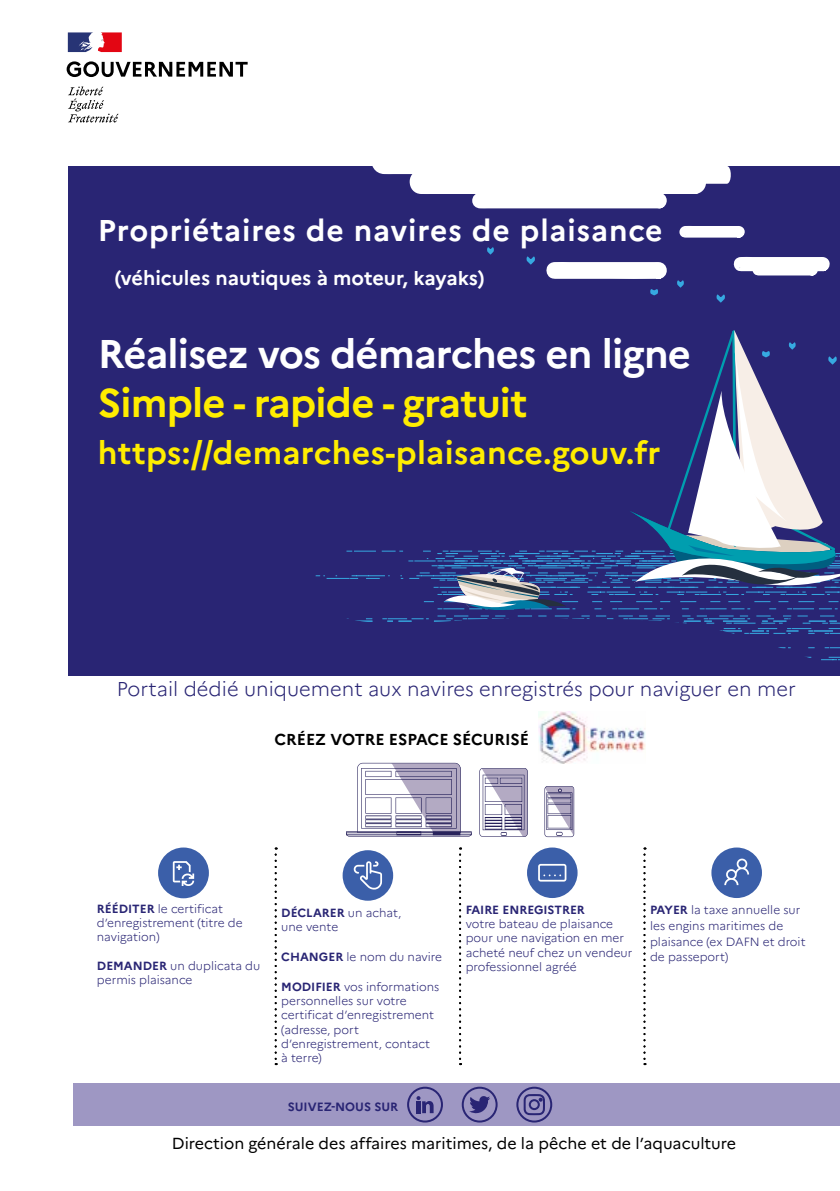
<style>
.page{position:relative;width:840px;height:1191px;background:#fff}
.page>*{position:absolute;margin:0;border:0;box-sizing:border-box;transform-origin:0 0}
.t1{font:700 40px "Marianne";letter-spacing:-.02em;color:#fff}
.t2{font:700 40px "Marianne";letter-spacing:-.02em;color:#ffed00}
.t3{font:700 32px "Marianne";letter-spacing:.01em;color:#ffed00}
.t4{font:700 30px "Marianne";letter-spacing:.03em;color:#fff}
.t5{font:300 20px "Marianne";color:#292574}
.t6{font:700 20px "Marianne";color:#fff}
.t7{font:16px "Marianne";color:#000}
.t8{font:700 15.8px "Marianne";color:#000}
.t9{font:700 12px "Marianne";color:#292574}
.t10{font:300 11.8px/14.2px "Marianne";color:#292574}
.t11{font:700 11.8px "Marianne";color:#292574}
.s1{font-weight:700}
</style>
<div class="page">
<svg style="left:67px;top:61px;width:180px;height:16px"></svg>
<svg style="left:68px;top:86px;width:50px;height:36px"></svg>
<svg style="left:68px;top:32px;width:54px;height:20px"></svg>
<div style="left:68px;top:167px;width:771px;height:509px;background:#292574"></div>
<svg style="left:369px;top:166px;width:362px;height:43px"></svg>
<svg style="left:733px;top:257px;width:96px;height:19px;background:#dedde9"></svg>
<div style="left:768px;top:265px;width:33px;height:5px;background:#fff;border-radius:2px"></div>
<div style="left:767px;top:264px;width:35px;height:7px;border:2px solid #fff;border-radius:2px"></div>
<svg style="left:546px;top:262px;width:120px;height:17px;background:#f6f6f9"></svg>
<svg style="left:650px;top:289px;width:7px;height:6px"></svg>
<svg style="left:716px;top:294px;width:8px;height:8px"></svg>
<svg style="left:677px;top:280px;width:6px;height:7px"></svg>
<svg style="left:526px;top:256px;width:8px;height:8px"></svg>
<svg style="left:487px;top:247px;width:6px;height:7px"></svg>
<svg style="left:778px;top:647px;width:61px;height:1px"></svg>
<svg style="left:807px;top:657px;width:32px;height:3px"></svg>
<svg style="left:346px;top:763px;width:125px;height:73px"></svg>
<svg style="left:479px;top:768px;width:48px;height:69px"></svg>
<svg style="left:544px;top:786px;width:30px;height:51px"></svg>
<img style="left:538px;top:711px;width:107px;height:52px">
<div style="left:158px;top:847px;width:51px;height:51px;background:#3b5fa9;border-radius:50%"></div>
<svg style="left:173px;top:861px;width:21px;height:25px"></svg>
<div style="left:342px;top:850px;width:51px;height:50px;background:#3b5fa9;border-radius:50%"></div>
<svg style="left:353px;top:861px;width:29px;height:28px"></svg>
<div style="left:526px;top:847px;width:51px;height:51px;background:#3b5fa9;border-radius:50%"></div>
<svg style="left:538px;top:864px;width:28px;height:17px"></svg>
<div style="left:711px;top:847px;width:50px;height:51px;background:#3b5fa9;border-radius:50%"></div>
<svg style="left:724px;top:858px;width:24px;height:27px"></svg>
<svg style="left:274px;top:847px;width:2px;height:218px"></svg>
<svg style="left:459px;top:847px;width:2px;height:218px"></svg>
<svg style="left:643px;top:847px;width:2px;height:218px"></svg>
<svg style="left:679px;top:226px;width:66px;height:12px"></svg>
<svg style="left:315px;top:330px;width:525px;height:304px"></svg>
<div style="left:74px;top:1083px;width:765px;height:43px;background:#9e97c3"></div>
<div style="left:407px;top:1086px;width:35px;height:36px;border:2px solid #292574;border-radius:50%"></div>
<svg style="left:416px;top:1096px;width:17px;height:17px"></svg>
<svg style="left:469px;top:1096px;width:21px;height:17px"></svg>
<div style="left:461px;top:1086px;width:36px;height:36px;border:2px solid #292574;border-radius:50%"></div>
<svg style="left:523px;top:1094px;width:21px;height:21px"></svg>
<div style="left:516px;top:1086px;width:36px;height:36px;border:2px solid #292574;border-radius:50%"></div>
<h3 class="t4" style="left:98px;top:212px;width:566px">Propriétaires de navires de plaisance</h3>
<h3 class="t6" style="left:114px;top:266px;width:371px">(véhicules nautiques à moteur, kayaks)</h3>
<h1 class="t1" style="left:98px;top:329px;width:594px">Réalisez vos démarches en ligne</h1>
<h1 class="t2" style="left:98px;top:378px;width:431px">Simple - rapide - gratuit</h1>
<h2 class="t3" style="left:98px;top:433px;width:564px">https://demarches-plaisance.gouv.fr</h2>
<h3 class="t5" style="left:117px;top:676px;width:680px">Portail dédié uniquement aux navires enregistrés pour naviguer en mer</h3>
<h3 class="t8" style="left:274px;top:729px;width:256px">CRÉEZ VOTRE ESPACE SÉCURISÉ</h3>
<p class="t10" style="left:97px;top:901px;width:147px"><span class="s1">RÉÉDITER</span> le certificat d’enregistrement (titre de navigation)</p>
<p class="t10" style="left:97px;top:958px;width:165px"><span class="s1">DEMANDER</span> un duplicata du permis plaisance</p>
<p class="t10" style="left:281px;top:905px;width:122px"><span class="s1">DÉCLARER</span> un achat, une vente</p>
<p class="t10" style="left:281px;top:949px;width:162px"><span class="s1">CHANGER</span> le nom du navire</p>
<p class="t10" style="left:281px;top:979px;width:159px"><span class="s1">MODIFIER</span> vos informations personnelles sur votre certificat d’enregistrement (adresse, port d’enregistrement, contact à terre)</p>
<p class="t9" style="left:287px;top:1099px;width:112px">SUIVEZ-NOUS SUR</p>
<p class="t11" style="left:465px;top:902px;width:121px">FAIRE ENREGISTRER</p>
<p class="t10" style="left:465px;top:916px;width:168px">votre bateau de plaisance pour une navigation en mer acheté neuf chez un vendeur professionnel agréé</p>
<p class="t10" style="left:649px;top:901px;width:157px;line-height:15.8px"><span class="s1">PAYER</span> la taxe annuelle sur les engins maritimes de plaisance (ex DAFN et droit de passeport)</p>
<h3 class="t7" style="left:172px;top:1133px;width:565px">Direction générale des affaires maritimes, de la pêche et de l’aquaculture</h3>
</div>
